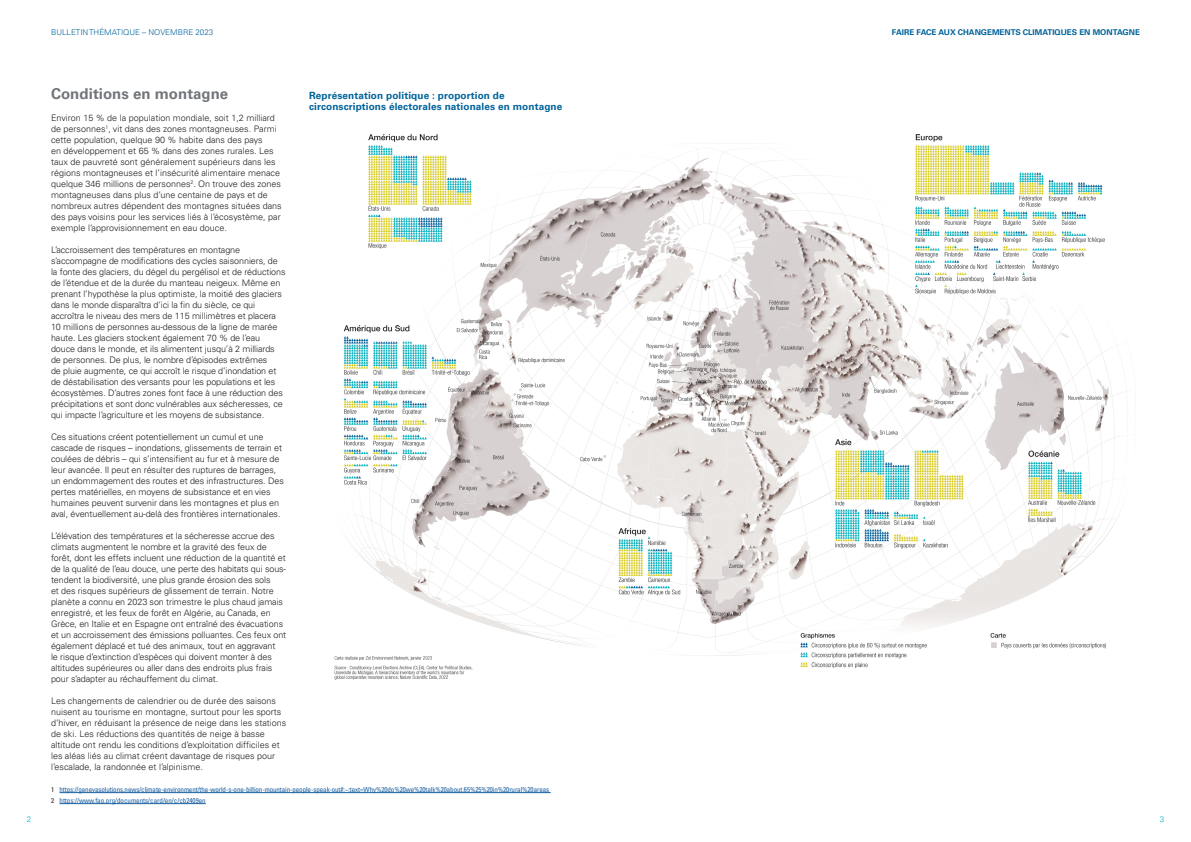
<style>
.page{position:relative;width:1191px;height:842px;background:#fff}
.page>*{position:absolute;margin:0;border:0;box-sizing:border-box;transform-origin:0 0}
.Texte_simple{font:700 15px "Univers";color:#72767a}
.Title_blue{font:700 10px/11px "Univers";letter-spacing:.01em;color:#00639b}
.Texte_simple-2{font:300 9px/11px "Univers";letter-spacing:-.01em;color:#231f20}
.t1{font:700 8px "Univers";color:#00639b}
.t2{font:300 8px "Univers";color:#00639b}
.t3{font:300 8px "Univers";color:#00b0bc}
.foot_note{font:condensed 7px "Univers";letter-spacing:-.01em;color:#175d9e}
.s1{color:#231f20}
</style>
<div class="page">
<hr style="left:60px;top:792px;width:491px;height:1px;background:#175d9e">
<hr style="left:60px;top:803px;width:146px;height:1px;background:#175d9e">
<img style="left:334px;top:134px;width:793px;height:546px">
<p class="t2" style="left:51px;top:27px;width:164px">BULLETIN THÉMATIQUE – NOVEMBRE 2023</p>
<p class="t1" style="left:891px;top:27px;width:250px">FAIRE FACE AUX CHANGEMENTS CLIMATIQUES EN MONTAGNE</p>
<p class="Texte_simple" style="left:51px;top:85px;width:179px">Conditions en montagne</p>
<p class="Texte_simple-2" style="left:51px;top:112px;width:232px">Environ 15 % de la population mondiale, soit 1,2 milliard de personnes<sup>1</sup>, vit dans des zones montagneuses. Parmi cette population, quelque 90 % habite dans des pays<br>en développement et 65 % dans des zones rurales. Les taux de pauvreté sont généralement supérieurs dans les régions montagneuses et l’insécurité alimentaire menace quelque 346 millions de personnes<sup>2</sup>. On trouve des zones montagneuses dans plus d’une centaine de pays et de nombreux autres dépendent des montagnes situées dans des pays voisins pour les services liés à l’écosystème, par exemple l’approvisionnement en eau douce.</p>
<p class="Texte_simple-2" style="left:51px;top:244px;width:236px">L’accroissement des températures en montagne s’accompagne de modifications des cycles saisonniers, de la fonte des glaciers, du dégel du pergélisol et de réductions de l’étendue et de la durée du manteau neigeux. Même en prenant l’hypothèse la plus optimiste, la moitié des glaciers dans le monde disparaîtra d’ici la fin du siècle, ce qui accroîtra le niveau des mers de 115 millimètres et placera 10 millions de personnes au-dessous de la ligne de marée haute. Les glaciers stockent également 70 % de l’eau douce dans le monde, et ils alimentent jusqu’à 2 milliards de personnes. De plus, le nombre d’épisodes extrêmes<br>de pluie augmente, ce qui accroît le risque d’inondation et de déstabilisation des versants pour les populations et les écosystèmes. D’autres zones font face à une réduction des précipitations et sont donc vulnérables aux sécheresses, ce qui impacte l’agriculture et les moyens de subsistance.</p>
<p class="Texte_simple-2" style="left:51px;top:431px;width:234px">Ces situations créent potentiellement un cumul et une cascade de risques – inondations, glissements de terrain et coulées de débris – qui s’intensifient au fur et à mesure de leur avancée. Il peut en résulter des ruptures de barrages, un endommagement des routes et des infrastructures. Des pertes matérielles, en moyens de subsistance et en vies humaines peuvent survenir dans les montagnes et plus en aval, éventuellement au-delà des frontières internationales.</p>
<p class="Texte_simple-2" style="left:51px;top:530px;width:237px">L’élévation des températures et la sécheresse accrue des climats augmentent le nombre et la gravité des feux de forêt, dont les effets incluent une réduction de la quantité et de la qualité de l’eau douce, une perte des habitats qui sous&shy;tendent la biodiversité, une plus grande érosion des sols<br>et des risques supérieurs de glissement de terrain. Notre planète a connu en 2023 son trimestre le plus chaud jamais enregistré, et les feux de forêt en Algérie, au Canada, en Grèce, en Italie et en Espagne ont entraîné des évacuations et un accroissement des émissions polluantes. Ces feux ont également déplacé et tué des animaux, tout en aggravant<br>le risque d’extinction d’espèces qui doivent monter à des altitudes supérieures ou aller dans des endroits plus frais pour s’adapter au réchauffement du climat.</p>
<p class="Texte_simple-2" style="left:51px;top:695px;width:237px">Les changements de calendrier ou de durée des saisons nuisent au tourisme en montagne, surtout pour les sports d’hiver, en réduisant la présence de neige dans les stations de ski. Les réductions des quantités de neige à basse altitude ont rendu les conditions d’exploitation difficiles et les aléas liés au climat créent davantage de risques pour l’escalade, la randonnée et l’alpinisme.</p>
<p class="Title_blue" style="left:309px;top:90px;width:255px">Représentation politique : proportion de circonscriptions électorales nationales en montagne</p>
<p class="foot_note" style="left:51px;top:785px;width:500px"><span class="s1">1</span> https://genevasolutions.news/climate-environment/the-world-s-one-billion-mountain-people-speak-out#:~:text=Why%20do%20we%20talk%20about,65%25%20in%20rural%20areas</p>
<p class="foot_note" style="left:51px;top:796px;width:156px"><span class="s1">2</span> https://www.fao.org/documents/card/en/c/cb2409en</p>
<p class="t3" style="left:27px;top:815px;width:6px">2</p>
<p class="t3" style="left:1159px;top:815px;width:6px">3</p>
</div>
